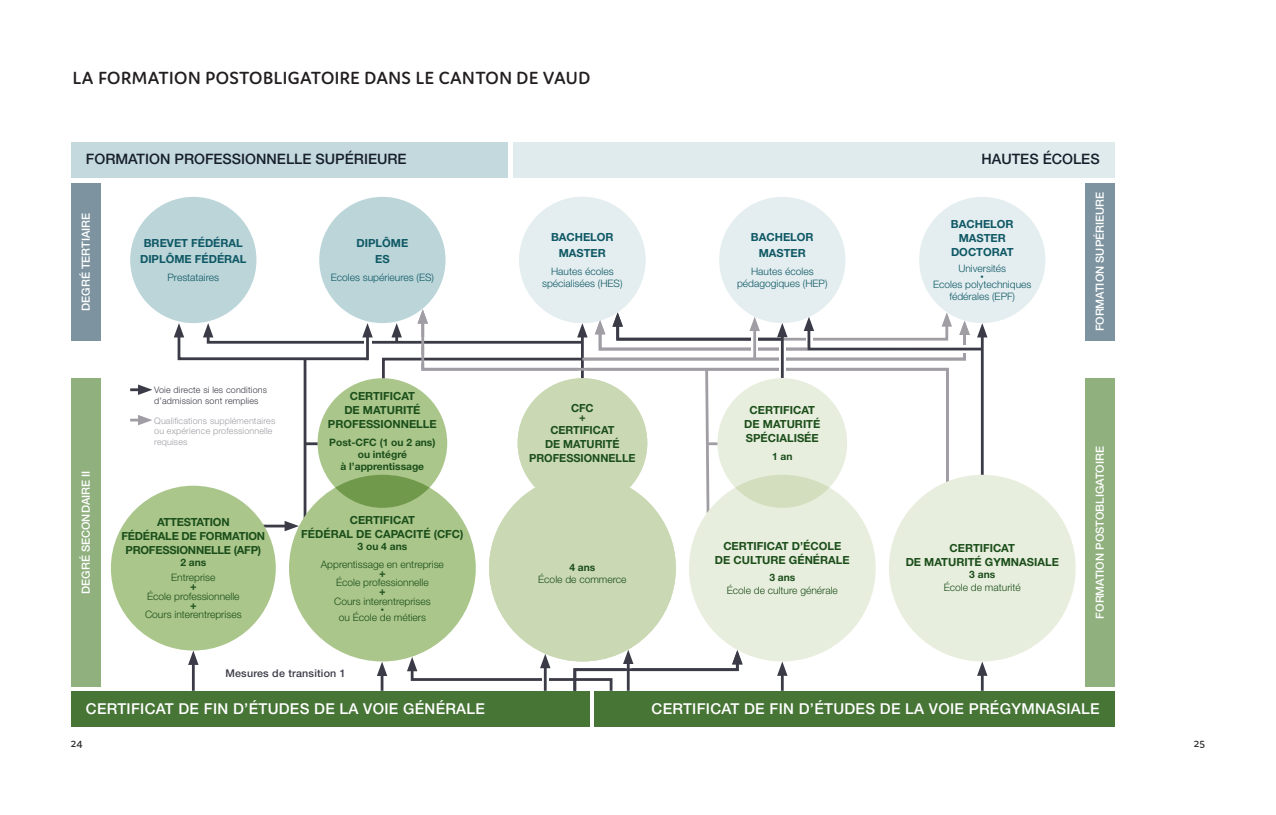
<style>
.page{position:relative;width:1276px;height:815px;background:#fff}
.page>*{position:absolute;margin:0;border:0;box-sizing:border-box;transform-origin:0 0}
.t1{font:600 18.75px "Domus";letter-spacing:.025em;color:#231f20}
.t2{font:500 15px "Helvetica Neue LT Pro";letter-spacing:.02em;color:#fff}
.t3{font:500 14.38px "Helvetica Neue LT Pro";color:#171e2c}
.t4{font:12.5px "Domus";color:#231f20}
.t5{font:700 11.12px/14px "Helvetica Neue LT Pro";color:#1b4e1a;text-align:center}
.t6{font:700 11.12px/16.6px "Helvetica Neue LT Pro";color:#0f5865;text-align:center}
.t7{font:500 11.12px "Helvetica Neue LT Pro";color:#fff}
.t8{font:700 11.12px/14px "Helvetica Neue LT Pro";letter-spacing:-.02em;color:#1b4e1a;text-align:center}
.t9{font:500 10.62px "Helvetica Neue LT Pro";letter-spacing:.02em;color:#3a3b47}
.t10{font:300 10.25px "Helvetica Neue LT Pro";color:#1b4e1a}
.t11{font:300 10.25px/12.2px "Helvetica Neue LT Pro";color:#0f5865;text-align:center}
.t12{font:700 10.25px/12.2px "Helvetica Neue LT Pro";color:#1b4e1a;text-align:center}
.t13{font:300 8.88px/10.6px "Helvetica Neue LT Pro";letter-spacing:.02em;color:#a09da4}
.t14{font:300 8.88px/10.6px "Helvetica Neue LT Pro";letter-spacing:.02em;color:#3a3b47}
.t15{font:300 6.5px "Helvetica Neue LT Pro";color:#1b4e1a}
.t16{font:300 6.5px "Helvetica Neue LT Pro";color:#0f5865}
</style>
<div class="page">
<svg style="left:130px;top:385px;width:22px;height:10px"></svg>
<svg style="left:130px;top:415px;width:22px;height:10px"></svg>
<hr style="left:192px;top:660px;width:3px;height:31px;background:#3a3b47">
<svg style="left:188px;top:651px;width:11px;height:14px"></svg>
<hr style="left:381px;top:671px;width:2px;height:20px;background:#3a3b47">
<svg style="left:377px;top:662px;width:10px;height:14px"></svg>
<div style="left:130px;top:197px;width:126px;height:126px;background:#bbd5d9;border-radius:50%"></div>
<div style="left:319px;top:197px;width:126px;height:126px;background:#bbd5d9;border-radius:50%"></div>
<div style="left:111px;top:486px;width:165px;height:165px;background:#aac68b;border-radius:50%"></div>
<div style="left:289px;top:475px;width:187px;height:186px;background:#aac68b;border-radius:50%"></div>
<div style="left:71px;top:378px;width:30px;height:308px;background:#90b07e"></div>
<div style="left:71px;top:183px;width:30px;height:158px;background:#7d94a0"></div>
<div style="left:71px;top:691px;width:518px;height:35px;background:#467536"></div>
<div style="left:71px;top:142px;width:436px;height:35px;background:#c3d9dd"></div>
<svg style="left:407px;top:650px;width:335px;height:44px"></svg>
<hr style="left:781px;top:671px;width:2px;height:20px;background:#3a3b47">
<svg style="left:777px;top:661px;width:10px;height:15px"></svg>
<hr style="left:981px;top:671px;width:2px;height:20px;background:#3a3b47">
<svg style="left:977px;top:661px;width:10px;height:15px"></svg>
<svg style="left:174px;top:309px;width:813px;height:222px"></svg>
<div style="left:719px;top:197px;width:126px;height:126px;background:#e4eef0;border-radius:50%"></div>
<div style="left:919px;top:197px;width:126px;height:126px;background:#e4eef0;border-radius:50%"></div>
<div style="left:689px;top:475px;width:186px;height:186px;background:#e8eedd;border-radius:50%"></div>
<div style="left:889px;top:475px;width:186px;height:186px;background:#e8eedd;border-radius:50%"></div>
<svg style="left:717px;top:378px;width:130px;height:130px;background:#e4ebd8"></svg>
<div style="left:1085px;top:378px;width:30px;height:309px;background:#90b07e"></div>
<div style="left:1085px;top:183px;width:30px;height:158px;background:#7d94a0"></div>
<div style="left:594px;top:691px;width:521px;height:35px;background:#467536"></div>
<div style="left:513px;top:142px;width:602px;height:35px;background:#dfebec"></div>
<div style="left:519px;top:197px;width:126px;height:126px;background:#e4eef0;border-radius:50%"></div>
<svg style="left:489px;top:378px;width:187px;height:283px;fill:#cad9b3"></svg>
<h1 class="t1" style="left:73px;top:68px;width:519px">LA FORMATION POSTOBLIGATOIRE DANS LE CANTON DE VAUD</h1>
<p class="t3" style="left:86px;top:151px;width:322px">FORMATION PROFESSIONNELLE SUPÉRIEURE</p>
<p class="t7" style="left:79px;top:311px;width:100px;rotate:-90deg">DEGRÉ TERTIAIRE</p>
<p class="t7" style="left:79px;top:594px;width:125px;rotate:-90deg">DEGRÉ SECONDAIRE II</p>
<p class="t6" style="left:140px;top:234px;width:108px">BREVET FÉDÉRAL<br>DIPLÔME FÉDÉRAL</p>
<p class="t11" style="left:167px;top:271px;width:53px">Prestataires</p>
<p class="t6" style="left:356px;top:234px;width:53px">DIPLÔME<br>ES</p>
<p class="t11" style="left:331px;top:271px;width:105px">Ecoles supérieures (ES)</p>
<p class="t14" style="left:154px;top:385px;width:114px">Voie directe si les conditions d’admission sont remplies</p>
<p class="t13" style="left:154px;top:415px;width:123px">Qualifications supplémentaires ou expérience professionnelle requises</p>
<p class="t8" style="left:121px;top:515px;width:145px">ATTESTATION<br>FÉDÉRALE DE FORMATION<br>PROFESSIONNELLE (AFP)</p>
<p class="t12" style="left:180px;top:556px;width:27px">2 ans</p>
<p class="t10" style="left:171px;top:571px;width:46px">Entreprise</p>
<p class="t5" style="left:190px;top:579px;width:8px">+</p>
<p class="t10" style="left:147px;top:590px;width:94px">École professionnelle</p>
<p class="t5" style="left:190px;top:598px;width:8px">+</p>
<p class="t10" style="left:145px;top:608px;width:98px">Cours interentreprises</p>
<p class="t5" style="left:328px;top:389px;width:110px">CERTIFICAT<br>DE MATURITÉ<br>PROFESSIONNELLE</p>
<p class="t12" style="left:329px;top:436px;width:108px">Post-CFC (1 ou 2 ans) ou intégré<br>à l’apprentissage</p>
<p class="t5" style="left:301px;top:513px;width:164px">CERTIFICAT<br>FÉDÉRAL DE CAPACITÉ (CFC)</p>
<p class="t12" style="left:357px;top:540px;width:51px">3 ou 4 ans</p>
<p class="t10" style="left:321px;top:558px;width:125px">Apprentissage en entreprise</p>
<p class="t5" style="left:379px;top:566px;width:8px">+</p>
<p class="t10" style="left:336px;top:576px;width:94px">École professionnelle</p>
<p class="t5" style="left:379px;top:584px;width:8px">+</p>
<p class="t10" style="left:334px;top:595px;width:98px">Cours interentreprises</p>
<p class="t15" style="left:381px;top:606px;width:5px">•</p>
<p class="t10" style="left:339px;top:611px;width:89px">ou École de métiers</p>
<p class="t9" style="left:225px;top:667px;width:122px">Mesures de transition 1</p>
<h2 class="t2" style="left:86px;top:700px;width:400px">CERTIFICAT DE FIN D’ÉTUDES DE LA VOIE GÉNÉRALE</h2>
<p class="t6" style="left:551px;top:228px;width:64px">BACHELOR<br>MASTER</p>
<p class="t11" style="left:542px;top:265px;width:82px">Hautes écoles spécialisées (HES)</p>
<p class="t5" style="left:571px;top:403px;width:24px;line-height:9.2px">CFC +</p>
<p class="t5" style="left:529px;top:423px;width:108px">CERTIFICAT<br>DE MATURITÉ<br>PROFESSIONNELLE</p>
<p class="t12" style="left:569px;top:561px;width:27px">4 ans</p>
<p class="t10" style="left:538px;top:573px;width:90px">École de commerce</p>
<p class="t6" style="left:751px;top:228px;width:64px">BACHELOR<br>MASTER</p>
<p class="t11" style="left:737px;top:265px;width:92px">Hautes écoles pédagogiques (HEP)</p>
<p class="t5" style="left:744px;top:403px;width:78px">CERTIFICAT<br>DE MATURITÉ<br>SPÉCIALISÉE</p>
<p class="t12" style="left:772px;top:450px;width:22px">1 an</p>
<p class="t5" style="left:715px;top:539px;width:136px">CERTIFICAT D’ÉCOLE<br>DE CULTURE GÉNÉRALE</p>
<p class="t12" style="left:769px;top:571px;width:27px">3 ans</p>
<p class="t10" style="left:727px;top:584px;width:113px">École de culture générale</p>
<p class="t3" style="left:981px;top:151px;width:120px">HAUTES ÉCOLES</p>
<p class="t6" style="left:951px;top:216px;width:64px;line-height:14px">BACHELOR<br>MASTER<br>DOCTORAT</p>
<p class="t11" style="left:958px;top:262px;width:49px">Universités</p>
<p class="t16" style="left:980px;top:273px;width:5px">•</p>
<p class="t11" style="left:933px;top:278px;width:100px">Ecoles polytechniques fédérales (EPF)</p>
<p class="t7" style="left:1093px;top:331px;width:141px;rotate:-90deg">FORMATION SUPÉRIEURE</p>
<p class="t5" style="left:905px;top:541px;width:155px">CERTIFICAT<br>DE MATURITÉ GYMNASIALE</p>
<p class="t12" style="left:969px;top:568px;width:27px">3 ans</p>
<p class="t10" style="left:943px;top:581px;width:78px">École de maturité</p>
<p class="t7" style="left:1093px;top:619px;width:174px;rotate:-90deg">FORMATION POSTOBLIGATOIRE</p>
<h2 class="t2" style="left:651px;top:700px;width:449px">CERTIFICAT DE FIN D’ÉTUDES DE LA VOIE PRÉGYMNASIALE</h2>
<p class="t4" style="left:71px;top:736px;width:13px">24</p>
<p class="t4" style="left:1194px;top:736px;width:13px">25</p>
</div>
